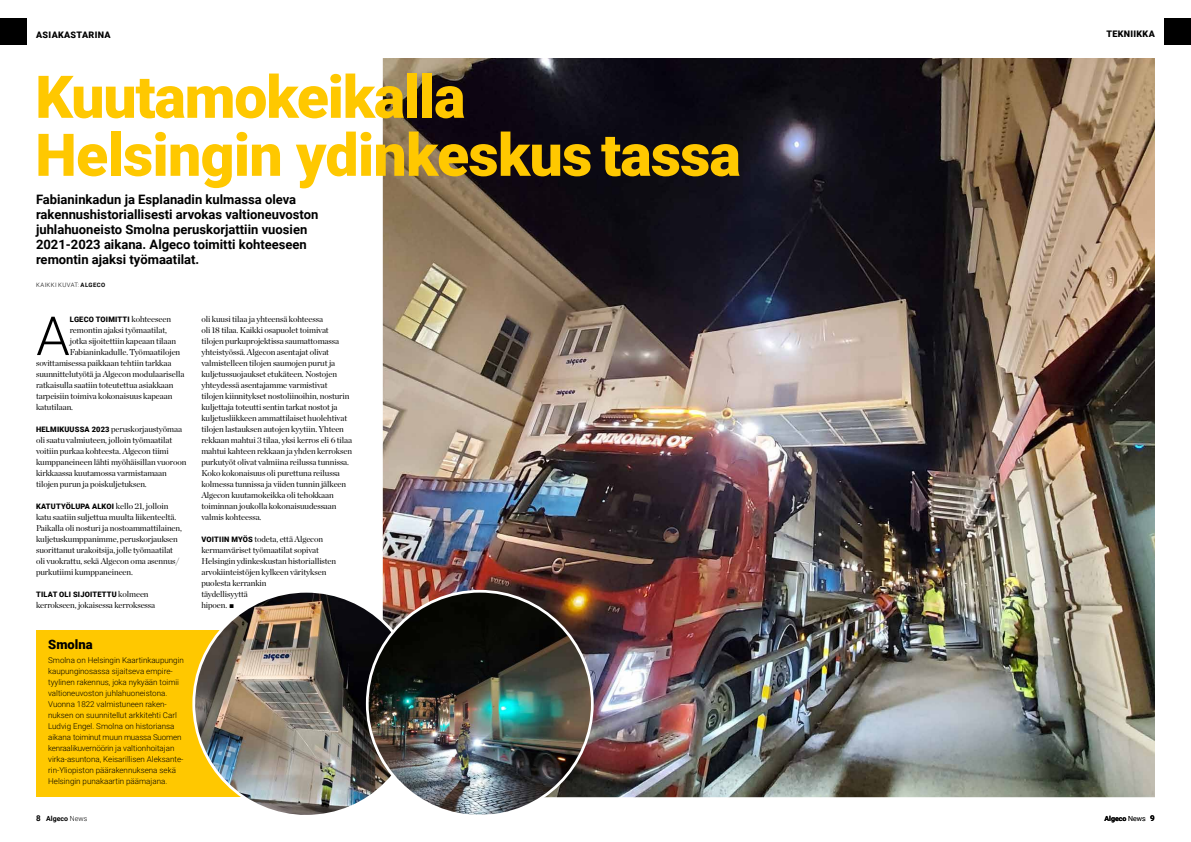
<style>
.page{position:relative;width:1191px;height:842px;background:#fff}
.page>*{position:absolute;margin:0;border:0;box-sizing:border-box;transform-origin:0 0}
.t1{font:900 59px/58px "Roboto";letter-spacing:-.015em;color:#ffc800}
.t2{font:300 53.9px "Roboto";color:#000}
.t3{font:700 13px/15px "Roboto";color:#000}
.t4{font:900 13px "Roboto";color:#000}
.t5{font:900 9px "Roboto";letter-spacing:.035em;color:#000}
.t6{font:8.5px/11px "Chronicle Display";letter-spacing:-.01em;color:#000}
.t7{font:300 8px/11px "Roboto";color:#000}
.t8{font:900 7.5px "Roboto";letter-spacing:.025em;color:#000}
.t9{font:700 7px "Roboto";color:#000}
.t10{font:300 6px "Roboto";letter-spacing:.065em;color:#000}
.s1{font-weight:700}
.s2{font-family:"Chronicle Display";font-weight:400;font-size:8.5px}
.s3{font-family:"Roboto";font-weight:900;font-size:7.5px}
.s4{font-size:8px}
.s5{font-weight:300}
.s6{font-family:"Alegreya Sans SC";font-weight:300}
</style>
<div class="page">
<div style="left:0;top:18px;width:27px;height:26px;background:#000"></div>
<div style="left:1164px;top:18px;width:27px;height:26px;background:#000"></div>
<img style="left:383px;top:58px;width:772px;height:739px">
<div style="left:36px;top:630px;width:270px;height:167px;background:#ffc800"></div>
<img style="left:194px;top:591px;width:225px;height:225px;border-radius:112px">
<img style="left:367px;top:591px;width:225px;height:223px">
<p class="t5" style="left:36px;top:28px;width:76px">ASIAKASTARINA</p>
<p class="t5" style="left:1106px;top:28px;width:50px">TEKNIIKKA</p>
<h1 class="t1" style="left:35px;top:66px;width:707px">Kuutamokeikalla<br>Helsingin ydinkeskus tassa</h1>
<h3 class="t3" style="left:36px;top:191px;width:284px">Fabianinkadun ja Esplanadin kulmassa oleva rakennushistoriallisesti arvokas valtioneuvoston juhlahuoneisto Smolna peruskorjattiin vuosien 2021-2023 aikana. Algeco toimitti kohteeseen remontin ajaksi työmaatilat.</h3>
<p class="t10" style="left:36px;top:280px;width:71px">KAIKKI KUVAT: <span class="s1">ALGECO</span></p>
<h2 class="t2" style="left:36px;top:298px;width:35px">A</h2>
<p class="t8" style="left:70px;top:314px;width:103px">LGECO TOIMITTI <span class="s2">kohteeseen</span></p>
<p class="t6" style="left:70px;top:324px;width:99px">remontin ajaksi työmaatilat,</p>
<p class="t6" style="left:70px;top:335px;width:108px">jotka sijoitettiin kapeaan tilaan</p>
<p class="t6" style="left:70px;top:346px;width:112px">Fabianinkadulle. Työmaatilojen</p>
<p class="t6" style="left:36px;top:357px;width:137px">sovittamisessa paikkaan tehtiin tarkkaa</p>
<p class="t6" style="left:36px;top:368px;width:150px">suunnittelutyötä ja Algecon modulaarisella</p>
<p class="t6" style="left:36px;top:379px;width:139px">ratkaisulla saatiin toteutettua asiakkaan</p>
<p class="t6" style="left:36px;top:390px;width:138px">tarpeisiin toimiva kokonaisuus kapeaan</p>
<p class="t6" style="left:36px;top:401px;width:39px">katutilaan.</p>
<p class="t6" style="left:36px;top:423px;width:152px"><span class="s3">HELMIKUUSSA 2023</span> peruskorjaustyömaa oli saatu valmiuteen, jolloin työmaatilat voitiin purkaa kohteesta. Algecon tiimi kumppaneineen lähti myöhäisillan vuoroon kirkkaassa kuutamossa varmistamaan tilojen purun ja poiskuljetuksen.</p>
<p class="t8" style="left:36px;top:501px;width:134px">KATUTYÖLUPA ALKOI <span class="s2">kello 21, jolloin</span></p>
<p class="t6" style="left:36px;top:511px;width:147px">katu saatiin suljettua muulta liikenteeltä.<br>Paikalla oli nosturi ja nostoammattilainen, kuljetuskumppanimme, peruskorjauksen suorittanut urakoitsija, jolle työmaatilat oli vuokrattu, sekä Algecon oma asennus/ purkutiimi kumppaneineen.</p>
<p class="t8" style="left:36px;top:589px;width:114px">TILAT OLI SIJOITETTU <span class="s2">kolmeen</span></p>
<p class="t6" style="left:36px;top:599px;width:121px">kerrokseen, jokaisessa kerroksessa</p>
<h3 class="t4" style="left:48px;top:636px;width:46px">Smolna</h3>
<p class="t7" style="left:48px;top:655px;width:139px">Smolna on Helsingin Kaartinkaupungin -- kaupunginosassa sijaitseva empire&shy;tyylinen rakennus, joka nykyään toimii valtioneuvoston juhlahuoneistona.<br>Vuonna 1822 valmistuneen raken&shy;nuksen on suunnitellut arkkitehti Carl Ludvig Engel. Smolna on historiansa aikana toiminut muun muassa Suomen kenraalikuvernöörin ja valtionhoitajan virka-asuntona, Keisarillisen Aleksante&shy;rin-Yliopiston päärakennuksena sekä Helsingin punakaartin päämajana.</p>
<p class="t9" style="left:36px;top:814px;width:53px"><span class="s4">8</span> Algeco <span class="s5">News</span></p>
<p class="t6" style="left:201px;top:313px;width:152px">oli kuusi tilaa ja yhteensä kohteessa<br>oli 18 tilaa. Kaikki osapuolet toimivat tilojen purkuprojektissa saumattomassa yhteistyössä. Algecon asentajat olivat valmistelleen tilojen saumojen purut ja kuljetussuojaukset etukäteen. Nostojen yhteydessä asentajamme varmistivat tilojen kiinnitykset nostoliinoihin, nosturin kuljettaja toteutti sentin tarkat nostot ja kuljetusliikkeen ammattilaiset huolehtivat tilojen lastauksen autojen kyytiin. Yhteen rekkaan mahtui 3 tilaa, yksi kerros eli 6 tilaa mahtui kahteen rekkaan ja yhden kerroksen purkutyöt olivat valmiina reilussa tunnissa.<br>Koko kokonaisuus oli purettuna reilussa kolmessa tunnissa ja viiden tunnin jälkeen Algecon kuutamokeikka oli tehokkaan toiminnan joukolla kokonaisuudessaan valmis kohteessa.</p>
<p class="t6" style="left:201px;top:533px;width:136px"><span class="s3">VOITIIN MYÖS</span> todeta, että Algecon kermanväriset työmaatilat sopivat<br>Helsingin ydinkeskustan historiallisten arvokiinteistöjen kylkeen värityksen puolesta kerrankin<br>täydellisyyttä<br>hipoen. <span class="s6">◼</span></p>
<p class="t9" style="left:1104px;top:814px;width:52px">Algeco <span class="s5">News</span> <span class="s4">9</span></p>
</div>
